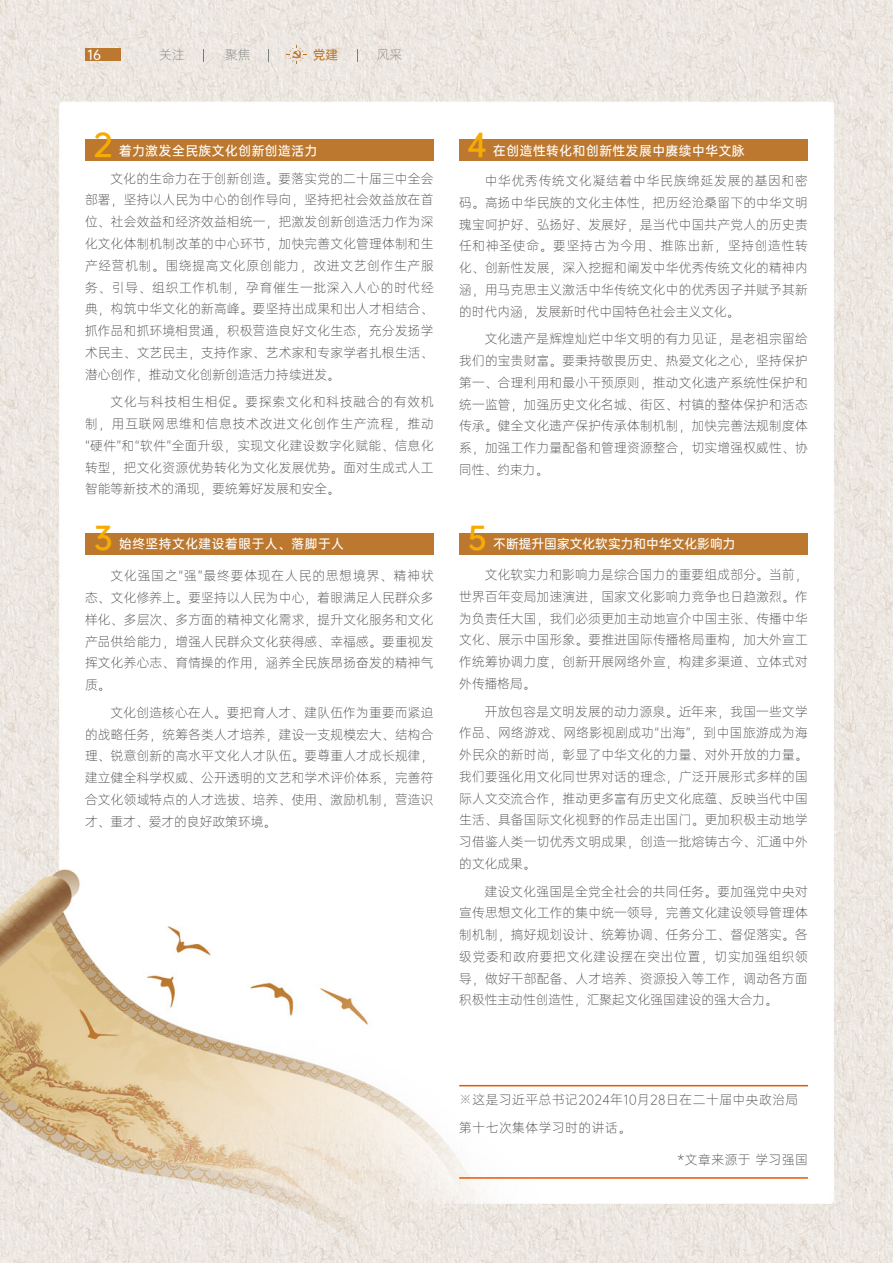
<style>
.page{position:relative;width:893px;height:1263px;background:#fff}
.page>*{position:absolute;margin:0;border:0;box-sizing:border-box;transform-origin:0 0}
.t1{font:30px "OPPO Sans B";color:#f7ab00}
.t2{font:12.75px/21.8px "OPPO Sans L";letter-spacing:.015em;color:#3e3a39;text-align:justify}
.t3{font:12.75px "OPPO Sans M";letter-spacing:.04em;color:#fff}
.t4{font:12.75px/27.8px "OPPO Sans L";letter-spacing:.04em;color:#3e3a39}
.t5{font:12.75px "OPPO Sans M";color:#fff}
.t6{font:12.75px "OPPO Sans L";color:#7d7d7d}
.t7{font:12.75px "OPPO Sans M";color:#bd782f}
.s1{font-family:"Adobe Song Std";font-weight:300}
</style>
<div class="page">
<img style="left:0;top:0;width:893px;height:1263px">
<div style="left:85px;top:140px;width:349px;height:21px;background:#bd782f"></div>
<div style="left:85px;top:533px;width:349px;height:21px;background:#bd782f"></div>
<div style="left:459px;top:533px;width:349px;height:21px;background:#bd782f"></div>
<div style="left:459px;top:140px;width:349px;height:21px;background:#bd782f"></div>
<hr style="left:459px;top:1085px;width:349px;height:1px;background:#ea5504">
<hr style="left:459px;top:1177px;width:349px;height:2px;background:#ea5504">
<div style="left:85px;top:48px;width:35px;height:13px;background:#bd782f"></div>
<svg style="left:204px;top:49px;width:1px;height:13px"></svg>
<svg style="left:268px;top:49px;width:1px;height:13px"></svg>
<svg style="left:358px;top:49px;width:1px;height:13px"></svg>
<svg style="left:287px;top:46px;width:19px;height:18px"></svg>
<p class="t3" style="left:88px;top:44px;width:15px">16</p>
<p class="t6" style="left:160px;top:45px;width:27px">关注</p>
<p class="t6" style="left:225px;top:45px;width:27px">聚焦</p>
<p class="t7" style="left:313px;top:44px;width:27px">党建</p>
<p class="t6" style="left:377px;top:45px;width:27px">风采</p>
<h1 class="t1" style="left:93px;top:119px;width:21px">2</h1>
<p class="t3" style="left:119px;top:140px;width:200px">着力激发全民族文化创新创造活力</p>
<p class="t2" style="left:85px;top:167px;width:350px;text-indent:25px">文化的生命力在于创新创造。要落实党的二十届三中全会部署，坚持以人民为中心的创作导向，坚持把社会效益放在首位、社会效益和经济效益相统一，把激发创新创造活力作为深化文化体制机制改革的中心环节，加快完善文化管理体制和生产经营机制。围绕提高文化原创能力，改进文艺创作生产服务、引导、组织工作机制，孕育催生一批深入人心的时代经典，构筑中华文化的新高峰。要坚持出成果和出人才相结合、抓作品和抓环境相贯通，积极营造良好文化生态，充分发扬学术民主、文艺民主，支持作家、艺术家和专家学者扎根生活、潜心创作，推动文化创新创造活力持续迸发。</p>
<p class="t2" style="left:85px;top:390px;width:350px;text-indent:25px">文化与科技相生相促。要探索文化和科技融合的有效机制，用互联网思维和信息技术改进文化创作生产流程，推动“硬件”和“软件”全面升级，实现文化建设数字化赋能、信息化转型，把文化资源优势转化为文化发展优势。面对生成式人工智能等新技术的涌现，要统筹好发展和安全。</p>
<h1 class="t1" style="left:93px;top:512px;width:21px">3</h1>
<p class="t3" style="left:119px;top:533px;width:226px">始终坚持文化建设着眼于人、落脚于人</p>
<p class="t2" style="left:85px;top:564px;width:350px;text-indent:26px">文化强国之“强”最终要体现在人民的思想境界、精神状态、文化修养上。要坚持以人民为中心，着眼满足人民群众多样化、多层次、多方面的精神文化需求，提升文化服务和文化产品供给能力，增强人民群众文化获得感、幸福感。要重视发挥文化养心志、育情操的作用，涵养全民族昂扬奋发的精神气质。</p>
<p class="t2" style="left:85px;top:701px;width:350px;text-indent:26px">文化创造核心在人。要把育人才、建队伍作为重要而紧迫的战略任务，统筹各类人才培养，建设一支规模宏大、结构合理、锐意创新的高水平文化人才队伍。要尊重人才成长规律，建立健全科学权威、公开透明的文艺和学术评价体系，完善符合文化领域特点的人才选拔、培养、使用、激励机制，营造识才、重才、爱才的良好政策环境。</p>
<h1 class="t1" style="left:467px;top:119px;width:21px">4</h1>
<p class="t3" style="left:493px;top:140px;width:253px">在创造性转化和创新性发展中赓续中华文脉</p>
<p class="t2" style="left:459px;top:169px;width:350px;text-indent:26px">中华优秀传统文化凝结着中华民族绵延发展的基因和密码。高扬中华民族的文化主体性，把历经沧桑留下的中华文明瑰宝呵护好、弘扬好、发展好，是当代中国共产党人的历史责任和神圣使命。要坚持古为今用、推陈出新，坚持创造性转化、创新性发展，深入挖掘和阐发中华优秀传统文化的精神内涵，用马克思主义激活中华传统文化中的优秀因子并赋予其新的时代内涵，发展新时代中国特色社会主义文化。</p>
<p class="t2" style="left:459px;top:327px;width:350px;text-indent:26px">文化遗产是辉煌灿烂中华文明的有力见证，是老祖宗留给我们的宝贵财富。要秉持敬畏历史、热爱文化之心，坚持保护第一、合理利用和最小干预原则，推动文化遗产系统性保护和统一监管，加强历史文化名城、街区、村镇的整体保护和活态传承。健全文化遗产保护传承体制机制，加快完善法规制度体系，加强工作力量配备和管理资源整合，切实增强权威性、协同性、约束力。</p>
<h1 class="t1" style="left:467px;top:512px;width:21px">5</h1>
<p class="t5" style="left:493px;top:533px;width:244px">不断提升国家文化软实力和中华文化影响力</p>
<p class="t2" style="left:459px;top:563px;width:350px;text-indent:26px">文化软实力和影响力是综合国力的重要组成部分。当前，世界百年变局加速演进，国家文化影响力竞争也日趋激烈。作为负责任大国，我们必须更加主动地宣介中国主张、传播中华文化、展示中国形象。要推进国际传播格局重构，加大外宣工作统筹协调力度，创新开展网络外宣，构建多渠道、立体式对外传播格局。</p>
<p class="t2" style="left:459px;top:700px;width:350px;text-indent:26px">开放包容是文明发展的动力源泉。近年来，我国一些文学作品、网络游戏、网络影视剧成功“出海”，到中国旅游成为海外民众的新时尚，彰显了中华文化的力量、对外开放的力量。我们要强化用文化同世界对话的理念，广泛开展形式多样的国际人文交流合作，推动更多富有历史文化底蕴、反映当代中国生活、具备国际文化视野的作品走出国门。更加积极主动地学习借鉴人类一切优秀文明成果，创造一批熔铸古今、汇通中外的文化成果。</p>
<p class="t2" style="left:459px;top:880px;width:350px;text-indent:26px">建设文化强国是全党全社会的共同任务。要加强党中央对宣传思想文化工作的集中统一领导，完善文化建设领导管理体制机制，搞好规划设计、统筹协调、任务分工、督促落实。各级党委和政府要把文化建设摆在突出位置，切实加强组织领导，做好干部配备、人才培养、资源投入等工作，调动各方面积极性主动性创造性，汇聚起文化强国建设的强大合力。</p>
<p class="t4" style="left:459px;top:1085px;width:341px"><span class="s1">※</span>这是习近平总书记2024年10月28日在二十届中央政治局第十七次集体学习时的讲话。</p>
<p class="t4" style="left:678px;top:1145px;width:132px">*文章来源于 学习强国</p>
</div>
